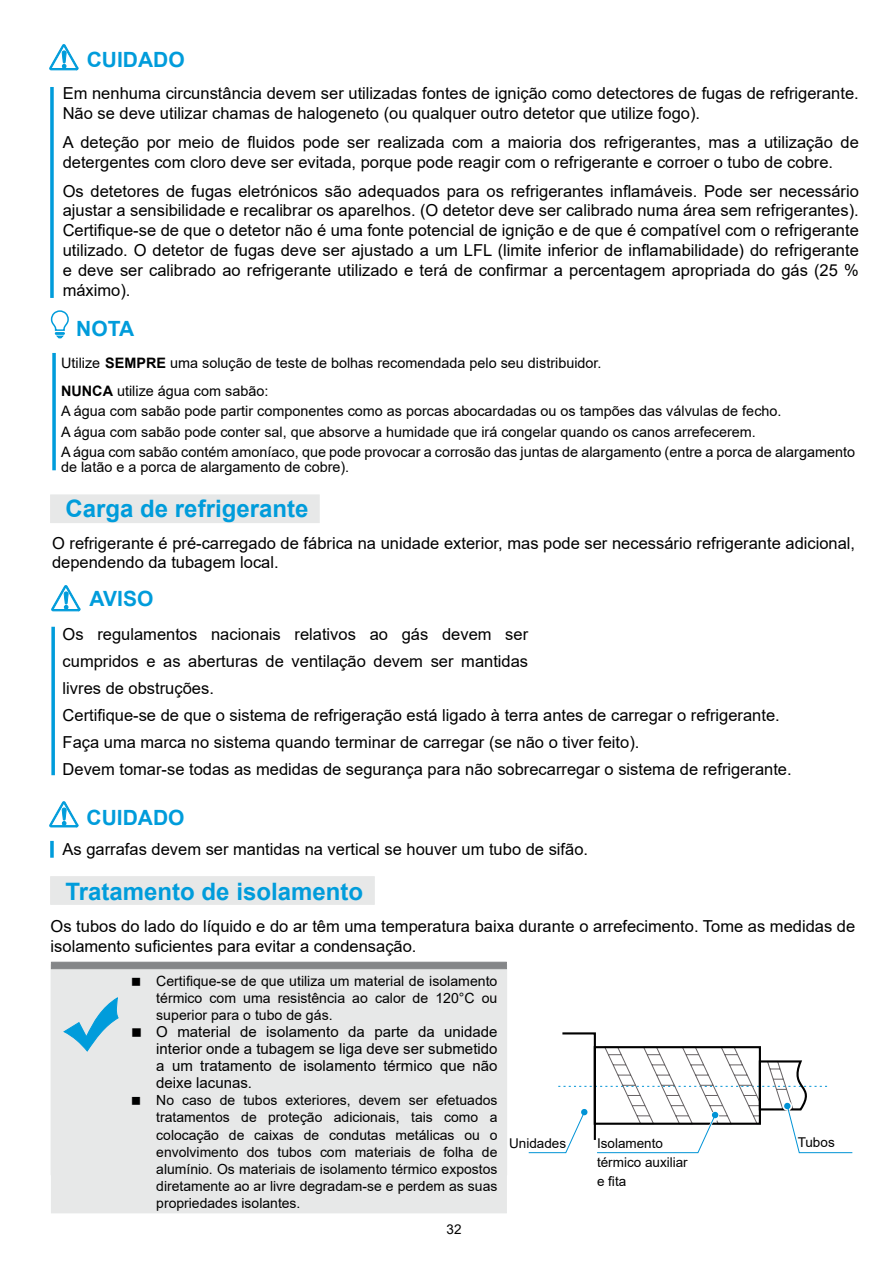
<style>
.page{position:relative;width:893px;height:1263px;background:#fff}
.page>*{position:absolute;margin:0;border:0;box-sizing:border-box;transform-origin:0 0}
.t1{font:700 24px "Arial";color:#009cdb}
.t2{font:700 21px "Arial";color:#009cdb}
.t3{font:16.5px/19.8px "Arial";color:#000}
.t4{font:15px/17.1px "Arial";color:#000;text-align:justify}
.t5{font:14.4px/20.4px "Arial";color:#000}
.t6{font:14.1px/17.1px "Arial";color:#000;text-align:justify}
.t7{font:13.95px/17.1px "Arial";color:#000;text-align:justify}
.t8{font:13.5px/18.8px "Arial";color:#000}
.s1{font-weight:700}
</style>
<div class="page">
<svg style="left:52px;top:586px;width:28px;height:25px"></svg>
<svg style="left:51px;top:627px;width:4px;height:148px"></svg>
<svg style="left:50px;top:45px;width:28px;height:25px"></svg>
<svg style="left:50px;top:87px;width:4px;height:211px"></svg>
<svg style="left:50px;top:802px;width:28px;height:25px"></svg>
<svg style="left:50px;top:841px;width:4px;height:17px"></svg>
<svg style="left:50px;top:310px;width:19px;height:28px"></svg>
<svg style="left:52px;top:353px;width:4px;height:117px"></svg>
<div style="left:51px;top:877px;width:323px;height:27px;background:#e7e8e8"></div>
<hr style="left:51px;top:961px;width:455px;height:2px;background:#e7e8e8">
<hr style="left:506px;top:964px;width:1px;height:211px;background:#e7e8e8">
<div style="left:51px;top:964px;width:455px;height:249px;background:#e7e8e8"></div>
<div style="left:51px;top:962px;width:455px;height:7px;background:#848688"></div>
<svg style="left:64px;top:998px;width:54px;height:53px"></svg>
<div style="left:51px;top:495px;width:268px;height:28px;background:#e7e8e8"></div>
<svg style="left:528px;top:1032px;width:325px;height:122px"></svg>
<div style="left:784px;top:1102px;width:7px;height:7px;background:#0093d6;border-radius:3px"></div>
<p class="t2" style="left:87px;top:45px;width:99px">CUIDADO</p>
<p class="t3" style="left:63px;top:83px;width:798px">Em nenhuma circunstância devem ser utilizadas fontes de ignição como detectores de fugas de refrigerante.<br>Não se deve utilizar chamas de halogeneto (ou qualquer outro detetor que utilize fogo).</p>
<p class="t3" style="left:63px;top:132px;width:798px">A deteção por meio de fluidos pode ser realizada com a maioria dos refrigerantes, mas a utilização de detergentes com cloro deve ser evitada, porque pode reagir com o refrigerante e corroer o tubo de cobre.</p>
<p class="t3" style="left:63px;top:181px;width:798px;text-align:justify">Os detetores de fugas eletrónicos são adequados para os refrigerantes inflamáveis. Pode ser necessário ajustar a sensibilidade e recalibrar os aparelhos. (O detetor deve ser calibrado numa área sem refrigerantes).<br>Certifique-se de que o detetor não é uma fonte potencial de ignição e de que é compatível com o refrigerante utilizado. O detetor de fugas deve ser ajustado a um LFL (limite inferior de inflamabilidade) do refrigerante e deve ser calibrado ao refrigerante utilizado e terá de confirmar a percentagem apropriada do gás (25 % máximo).</p>
<p class="t2" style="left:76px;top:313px;width:59px">NOTA</p>
<p class="t5" style="left:61px;top:349px;width:542px;line-height:27.9px">Utilize <span class="s1">SEMPRE</span> uma solução de teste de bolhas recomendada pelo seu distribuidor.<br><span class="s1">NUNCA</span> utilize água com sabão:</p>
<p class="t5" style="left:61px;top:401px;width:795px">A água com sabão pode partir componentes como as porcas abocardadas ou os tampões das válvulas de fecho.<br>A água com sabão pode conter sal, que absorve a humidade que irá congelar quando os canos arrefecerem.<br>A água com sabão contém amoníaco, que pode provocar a corrosão das juntas de alargamento (entre a porca de alargamento</p>
<p class="t5" style="left:61px;top:456px;width:290px">de latão e a porca de alargamento de cobre).</p>
<h1 class="t1" style="left:66px;top:492px;width:244px">Carga de refrigerante</h1>
<p class="t3" style="left:52px;top:533px;width:805px;line-height:19.4px">O refrigerante é pré-carregado de fábrica na unidade exterior, mas pode ser necessário refrigerante adicional, dependendo da tubagem local.</p>
<p class="t2" style="left:90px;top:584px;width:65px">AVISO</p>
<p class="t3" style="left:63px;top:620px;width:731px;line-height:27px">Os regulamentos nacionais relativos ao gás devem ser<br>cumpridos e as aberturas de ventilação devem ser mantidas<br>livres de obstruções.<br>Certifique-se de que o sistema de refrigeração está ligado à terra antes de carregar o refrigerante.<br>Faça uma marca no sistema quando terminar de carregar (se não o tiver feito).<br>Devem tomar-se todas as medidas de segurança para não sobrecarregar o sistema de refrigerante.</p>
<p class="t2" style="left:87px;top:803px;width:99px">CUIDADO</p>
<p class="t3" style="left:63px;top:839px;width:527px">As garrafas devem ser mantidas na vertical se houver um tubo de sifão.</p>
<h1 class="t1" style="left:66px;top:875px;width:299px">Tratamento de isolamento</h1>
<p class="t3" style="left:51px;top:916px;width:806px;line-height:19.4px">Os tubos do lado do líquido e do ar têm uma temperatura baixa durante o arrefecimento. Tome as medidas de isolamento suficientes para evitar a condensação.</p>
<p class="t6" style="left:156px;top:972px;width:343px">Certifique-se de que utiliza um material de isolamento térmico com uma resistência ao calor de 120°C ou superior para o tubo de gás.</p>
<p class="t4" style="left:156px;top:1023px;width:343px">O material de isolamento da parte da unidade interior onde a tubagem se liga deve ser submetido a um tratamento de isolamento térmico que não deixe lacunas.</p>
<p class="t7" style="left:156px;top:1092px;width:343px">No caso de tubos exteriores, devem ser efetuados tratamentos de proteção adicionais, tais como a colocação de caixas de condutas metálicas ou o envolvimento dos tubos com materiais de folha de alumínio. Os materiais de isolamento térmico expostos diretamente ao ar livre degradam-se e perdem as suas propriedades isolantes.</p>
<p class="t8" style="left:447px;top:1220px;width:17px">32</p>
<p class="t8" style="left:509px;top:1133px;width:59px">Unidades</p>
<p class="t8" style="left:597px;top:1134px;width:92px">Isolamento térmico auxiliar e fita</p>
<p class="t8" style="left:798px;top:1132px;width:39px">Tubos</p>
</div>
